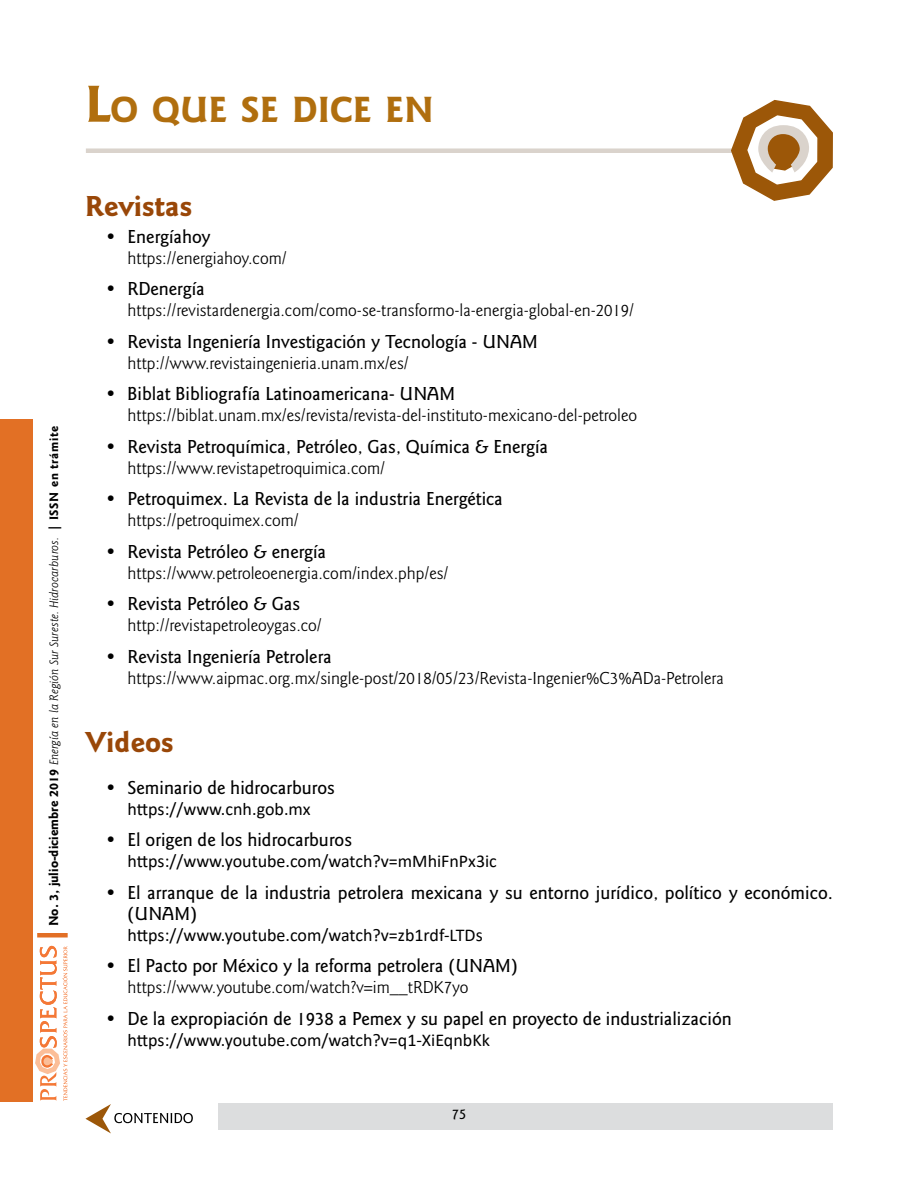
<style>
.page{position:relative;width:918px;height:1188px;background:#fff}
.page>*{position:absolute;margin:0;border:0;box-sizing:border-box;transform-origin:0 0}
.t1{font:700 37.8px "Goudy Sans Std";color:#b06e0e}
.t2{font:700 30px "Goudy Sans Std";color:#994708}
.t3{font:500 19.5px/21px "Goudy Sans Std";color:#000}
.t4{font:18px "Goudy Sans Std";color:#000}
.t5{font:18px "Calibri";color:#000}
.t6{font:500 15px "Goudy Sans Std";color:#000}
.t7{font:italic 12.75px "Goudy Sans Std";color:#000}
.t8{font:700 12.75px "Goudy Sans Std";letter-spacing:.05em;color:#000}
.s1{font-size:54px}
.s2{font-weight:700;font-style:normal;font-size:13.5px}
</style>
<div class="page">
<div style="left:85px;top:1103px;width:748px;height:26px;background:#dcddde"></div>
<div style="left:86px;top:148px;width:654px;height:5px;background:#dad3cc"></div>
<svg style="left:730px;top:99px;width:103px;height:102px"></svg>
<div style="left:0;top:420px;width:33px;height:682px;background:#e27025"></div>
<div style="left:37px;top:933px;width:31px;height:5px;background:#e26f25"></div>
<svg style="left:35px;top:946px;width:32px;height:155px"></svg>
<div style="left:70px;top:1100px;width:147px;height:39px;background:#fff"></div>
<svg style="left:85px;top:1104px;width:108px;height:29px"></svg>
<h1 class="t1" style="left:85px;top:88px;width:350px"><span class="s1">L</span>O QUE SE DICE EN</h1>
<p class="t8" style="left:47px;top:531px;width:107px;rotate:-90deg">| ISSN en trámite</p>
<p class="t7" style="left:47px;top:926px;width:390px;rotate:-90deg"><span class="s2">No. 3, julio-diciembre 2019</span> Energía en la Región Sur Sureste. Hidrocarburos.</p>
<h2 class="t2" style="left:85px;top:189px;width:109px">Revistas</h2>
<p class="t3" style="left:106px;top:226px;width:106px">• Energíahoy</p>
<p class="t4" style="left:128px;top:247px;width:161px">https://energiahoy.com/</p>
<p class="t3" style="left:106px;top:278px;width:100px">• RDenergía</p>
<p class="t4" style="left:128px;top:300px;width:508px">https://revistardenergia.com/como-se-transformo-la-energia-global-en-2019/</p>
<p class="t3" style="left:106px;top:331px;width:433px">• Revista Ingeniería Investigación y Tecnología - UNAM</p>
<p class="t4" style="left:128px;top:352px;width:283px">http://www.revistaingenieria.unam.mx/es/</p>
<p class="t3" style="left:106px;top:383px;width:350px">• Biblat Bibliografía Latinoamericana- UNAM</p>
<p class="t4" style="left:128px;top:405px;width:511px">https://biblat.unam.mx/es/revista/revista-del-instituto-mexicano-del-petroleo</p>
<p class="t3" style="left:106px;top:436px;width:443px">• Revista Petroquímica, Petróleo, Gas, Química &amp; Energía</p>
<p class="t4" style="left:128px;top:457px;width:259px">https://www.revistapetroquimica.com/</p>
<p class="t3" style="left:106px;top:488px;width:398px">• Petroquimex. La Revista de la industria Energética</p>
<p class="t4" style="left:128px;top:510px;width:173px">https://petroquimex.com/</p>
<p class="t3" style="left:106px;top:541px;width:221px">• Revista Petróleo &amp; energía</p>
<p class="t4" style="left:128px;top:562px;width:322px">https://www.petroleoenergia.com/index.php/es/</p>
<p class="t3" style="left:106px;top:593px;width:195px">• Revista Petróleo &amp; Gas</p>
<p class="t4" style="left:128px;top:615px;width:196px">http://revistapetroleoygas.co/</p>
<p class="t3" style="left:106px;top:646px;width:227px">• Revista Ingeniería Petrolera</p>
<p class="t4" style="left:128px;top:667px;width:598px">https://www.aipmac.org.mx/single-post/2018/05/23/Revista-Ingenier%C3%ADa-Petrolera</p>
<h2 class="t2" style="left:85px;top:725px;width:90px">Videos</h2>
<p class="t3" style="left:106px;top:777px;width:230px">• Seminario de hidrocarburos</p>
<p class="t5" style="left:128px;top:796px;width:185px">https://www.cnh.gob.mx</p>
<p class="t3" style="left:106px;top:830px;width:247px">• El origen de los hidrocarburos</p>
<p class="t5" style="left:128px;top:849px;width:371px">https://www.youtube.com/watch?v=mMhiFnPx3ic</p>
<p class="t3" style="left:128px;top:882px;width:707px;text-indent:-21px">• El arranque de la industria petrolera mexicana y su entorno jurídico, político y económico. (UNAM)</p>
<p class="t5" style="left:128px;top:922px;width:357px">https://www.youtube.com/watch?v=zb1rdf-LTDs</p>
<p class="t3" style="left:106px;top:956px;width:413px">• El Pacto por México y la reforma petrolera (UNAM)</p>
<p class="t4" style="left:128px;top:977px;width:342px">https://www.youtube.com/watch?v=im__tRDK7yo</p>
<p class="t3" style="left:106px;top:1008px;width:627px">• De la expropiación de 1938 a Pemex y su papel en proyecto de industrialización</p>
<p class="t5" style="left:128px;top:1027px;width:364px">https://www.youtube.com/watch?v=q1-XiEqnbKk</p>
<p class="t6" style="left:452px;top:1106px;width:16px">75</p>
</div>
